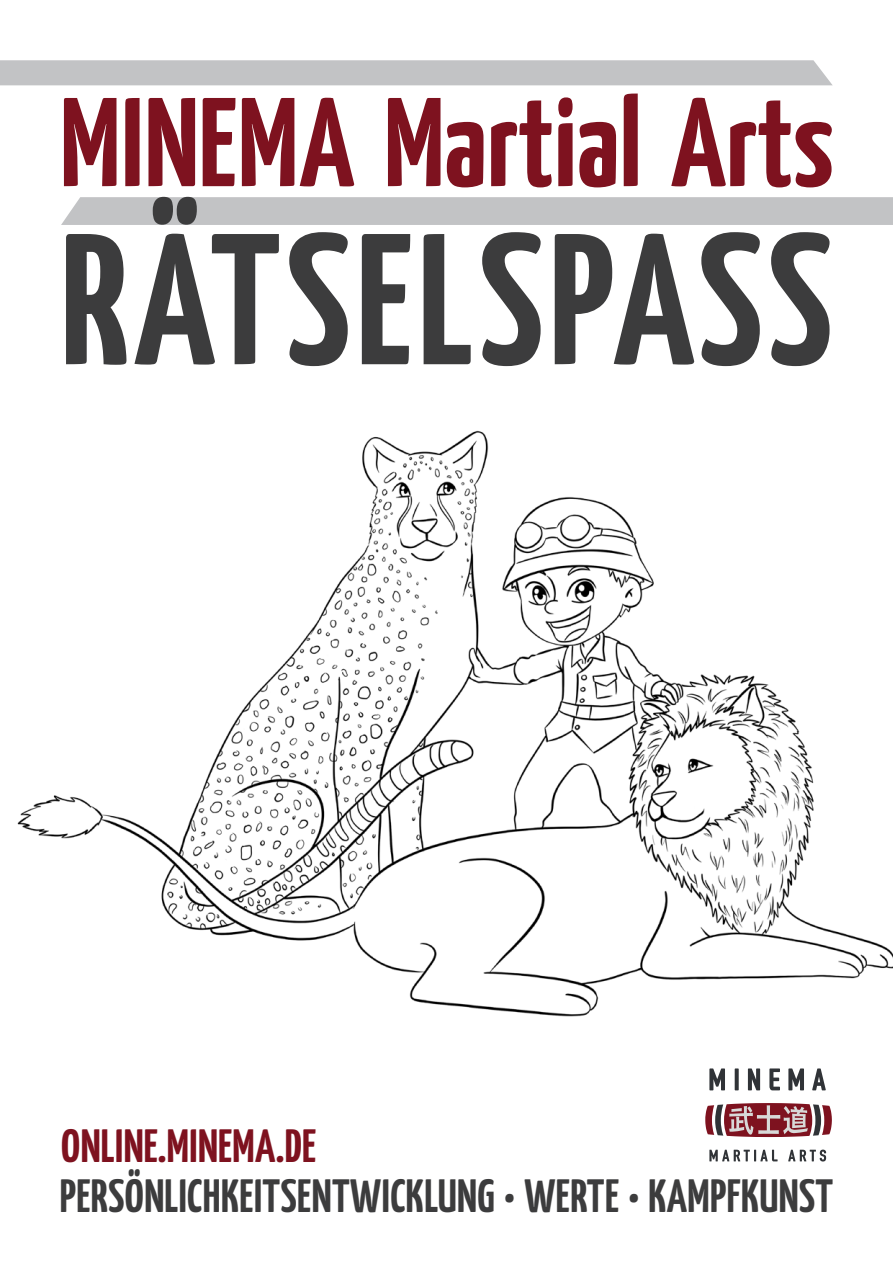
<style>
.page{position:relative;width:893px;height:1263px;background:#fff}
.page>*{position:absolute;margin:0;border:0;box-sizing:border-box;transform-origin:0 0}
.t1{font:700 186px "Yanone Kaffeesatz";letter-spacing:.03em;color:#3c3c3d}
.t2{font:700 126px "Yanone Kaffeesatz";color:#7e121f}
.t3{font:700 46.5px "Yanone Kaffeesatz";letter-spacing:.01em;color:#3c3c3d}
.t4{font:700 46.5px "Yanone Kaffeesatz";letter-spacing:.01em;color:#7e121f}
</style>
<div class="page">
<div style="left:61px;top:197px;width:832px;height:28px;background:#c2c3c5"></div>
<svg style="left:705px;top:1068px;width:127px;height:93px"></svg>
<div style="left:0;top:60px;width:832px;height:25px;background:#c2c3c5"></div>
<img style="left:17px;top:430px;width:876px;height:587px">
<div style="left:0;top:406px;width:198px;height:174px;background:#fff"></div>
<p class="t2" style="left:60px;top:53px;width:775px">MINEMA Martial Arts</p>
<p class="t1" style="left:60px;top:168px;width:773px">RÄTSELSPASS</p>
<p class="t4" style="left:61px;top:1112px;width:256px">ONLINE.MINEMA.DE</p>
<p class="t3" style="left:60px;top:1163px;width:775px">PERSÖNLICHKEITSENTWICKLUNG • WERTE • KAMPFKUNST</p>
</div>
